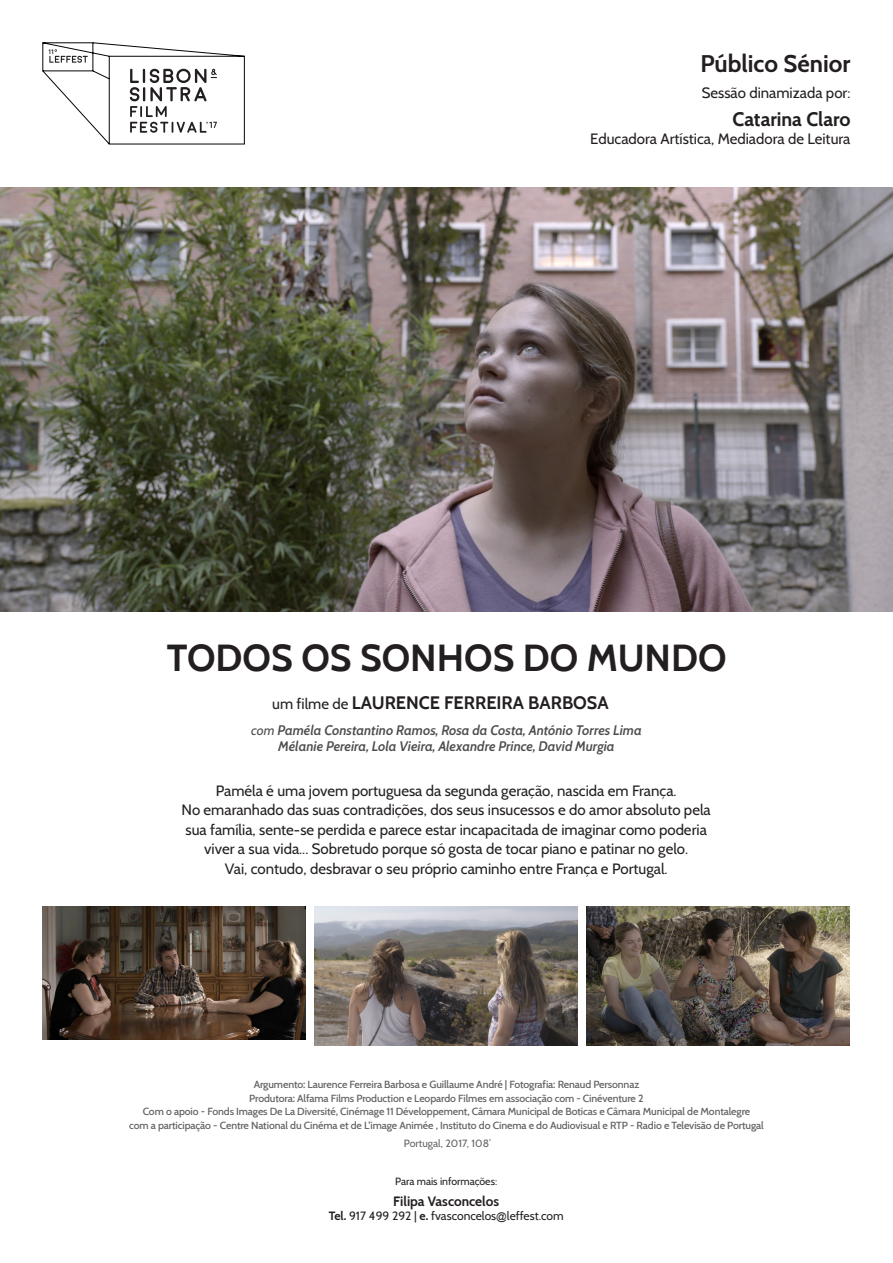
<style>
.page{position:relative;width:893px;height:1263px;background:#fff}
.page>*{position:absolute;margin:0;border:0;box-sizing:border-box;transform-origin:0 0}
.t1{font:700 37.5px "Cabin";color:#231f20}
.t2{font:700 24px "Cabin";color:#231f20}
.t3{font:700 19.5px "Cabin";color:#231f20}
.t4{font:700 18px "Cabin";color:#231f20}
.t5{font:15px/19.5px "Cabin";color:#231f20;text-align:center}
.t6{font:italic 600 13.5px/16.2px "Cabin";color:#231f20;text-align:center}
.t7{font:700 13.5px "Cabin";color:#231f20}
.t8{font:12px "Cabin";color:#231f20}
.t9{font:500 10.5px "Cabin";letter-spacing:-.01em;color:#636366}
.t10{font:10.5px "Cabin";color:#231f20}
.t11{font:10.5px "Cabin";color:#636366}
.s1{font-weight:400;font-size:15px}
.s2{font-weight:400}
.s3{font-weight:700}
.s4{font-family:"Arial";font-size:10.5px}
</style>
<div class="page">
<img style="left:0;top:187px;width:893px;height:425px">
<img style="left:43px;top:906px;width:263px;height:134px">
<img style="left:587px;top:906px;width:263px;height:139px">
<svg style="left:43px;top:43px;width:202px;height:101px"></svg>
<img style="left:315px;top:906px;width:263px;height:139px">
<p class="t2" style="left:700px;top:45px;width:151px">Público Sénior</p>
<p class="t5" style="left:702px;top:83px;width:150px">Sessão dinamizada por:</p>
<p class="t3" style="left:732px;top:104px;width:119px">Catarina Claro</p>
<p class="t5" style="left:590px;top:129px;width:262px">Educadora Artística, Mediadora de Leitura</p>
<p class="t1" style="left:167px;top:628px;width:561px">TODOS OS SONHOS DO MUNDO</p>
<p class="t4" style="left:272px;top:689px;width:338px"><span class="s1">um filme de</span> LAURENCE FERREIRA BARBOSA</p>
<p class="t6" style="left:251px;top:721px;width:392px"><span class="s2">com</span> Paméla Constantino Ramos, Rosa da Costa, António Torres Lima<br>Mélanie Pereira, Lola Vieira, Alexandre Prince, David Murgia</p>
<p class="t5" style="left:216px;top:780px;width:462px">Paméla é uma jovem portuguesa da segunda geração, nascida em França.</p>
<p class="t5" style="left:182px;top:800px;width:531px">No emaranhado das suas contradições, dos seus insucessos e do amor absoluto pela sua família, sente-se perdida e parece estar incapacitada de imaginar como poderia viver a sua vida... Sobretudo porque só gosta de tocar piano e patinar no gelo.</p>
<p class="t5" style="left:225px;top:858px;width:444px">Vai, contudo, desbravar o seu próprio caminho entre França e Portugal.</p>
<p class="t9" style="left:254px;top:1076px;width:387px">Argumento: Laurence Ferreira Barbosa e Guillaume André | Fotografia: Renaud Personnaz</p>
<p class="t9" style="left:249px;top:1090px;width:396px">Produtora: Alfama Films Production e Leopardo Filmes em associação com - Cinéventure 2</p>
<p class="t9" style="left:143px;top:1103px;width:609px">Com o apoio - Fonds Images De La Diversité, Cinémage 11 Développement, Câmara Municipal de Boticas e Câmara Municipal de Montalegre</p>
<p class="t9" style="left:129px;top:1117px;width:636px">com a participação - Centre National du Cinéma et de L’image Animée , Instituto do Cinema e do Audiovisual e RTP - Radio e Televisão de Portugal</p>
<p class="t11" style="left:404px;top:1137px;width:89px">Portugal, 2017, 108’</p>
<p class="t10" style="left:395px;top:1175px;width:103px">Para mais informações:</p>
<p class="t7" style="left:393px;top:1191px;width:107px">Filipa Vasconcelos</p>
<p class="t8" style="left:329px;top:1209px;width:237px"><span class="s3">Tel.</span> 917 499 292 | <span class="s3">e.</span> fvasconcelos<span class="s4">@</span>leffest.com</p>
</div>
